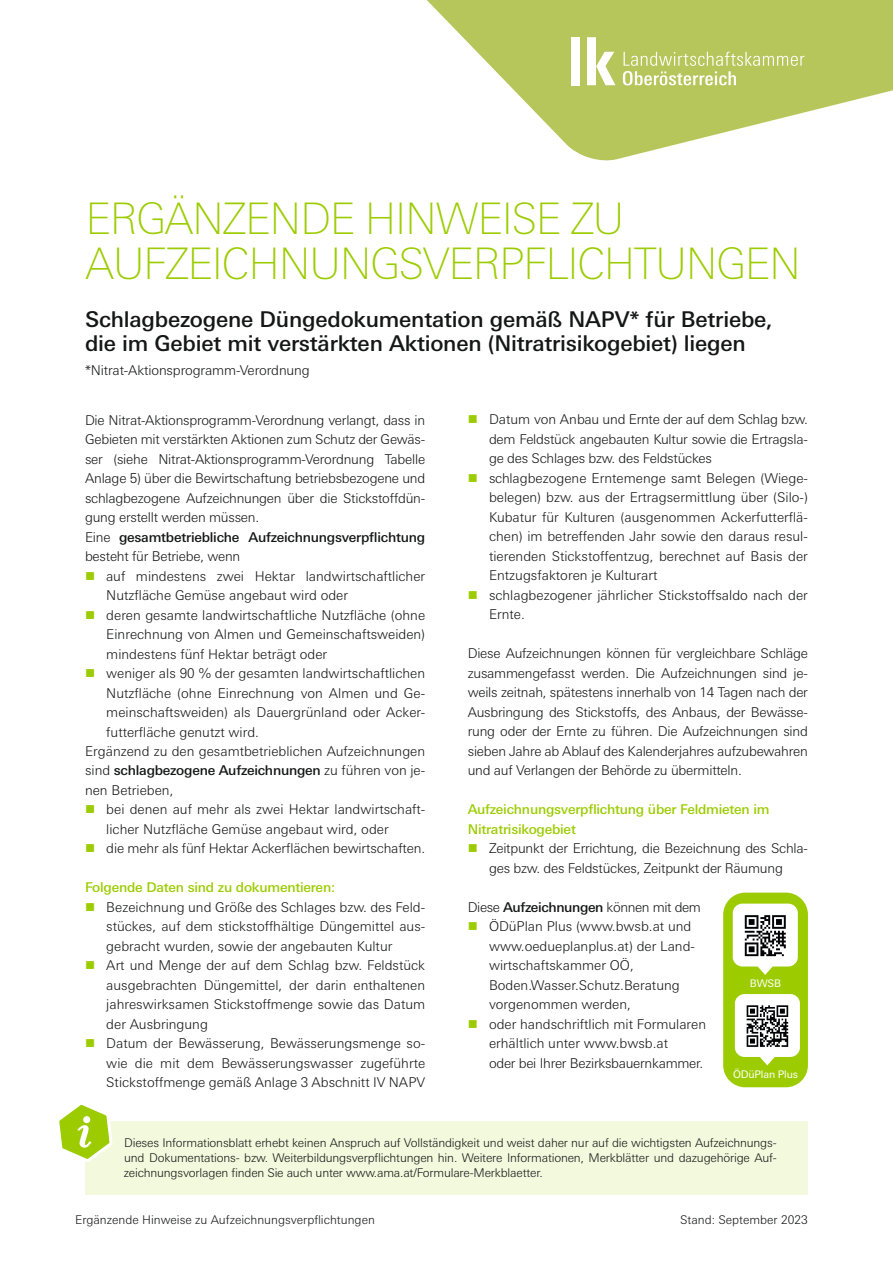
<style>
.page{position:relative;width:893px;height:1263px;background:#fff}
.page>*{position:absolute;margin:0;border:0;box-sizing:border-box;transform-origin:0 0}
.t1{font:100 43.5px/45px "Univers Next Pro";letter-spacing:-.03em;color:#9ccc00}
.t2{font:500 21.75px/24px "Univers Next Pro";letter-spacing:-.01em;color:#151616}
.t3{font:300 13.5px/19.5px "Univers Next Pro";color:#151616}
.t4{font:500 13.5px/19.5px "Univers Next Pro";letter-spacing:-.015em;color:#9ccc00}
.t5{font:500 13.5px "Univers Next Pro";letter-spacing:-.015em;color:#151616}
.t6{font:300 12px/15px "Univers Next Pro";color:#151616;text-align:justify}
.t7{font:10.5px "Univers Next Pro";letter-spacing:-.015em;color:#fff}
.s1{font-weight:500}
.s2{font-weight:300}
</style>
<div class="page">
<svg style="left:427px;top:0;width:466px;height:161px;fill:#b6c65a"></svg>
<svg style="left:623px;top:52px;width:181px;height:33px;background:#c3d079"></svg>
<div style="left:570px;top:37px;width:9px;height:48px;background:#fff"></div>
<svg style="left:587px;top:37px;width:28px;height:48px"></svg>
<div style="left:723px;top:893px;width:85px;height:194px;background:#9ccc00;border-radius:22px"></div>
<svg style="left:733px;top:903px;width:65px;height:72px;background:#c2c8ae"></svg>
<svg style="left:735px;top:994px;width:65px;height:71px;background:#c0c6af"></svg>
<div style="left:85px;top:1121px;width:723px;height:73px;background:#f2f9dd"></div>
<svg style="left:59px;top:1104px;width:54px;height:58px"></svg>
<div style="left:83px;top:1116px;width:7px;height:7px;background:#fff;border-radius:50%"></div>
<h1 class="t1" style="left:86px;top:196px;width:717px">ERGÄNZENDE HINWEISE ZU<br>AUFZEICHNUNGSVERPFLICHTUNGEN</h1>
<h2 class="t2" style="left:85px;top:307px;width:689px">Schlagbezogene Düngedokumentation gemäß NAPV* für Betriebe, die im Gebiet mit verstärkten Aktionen (Nitratrisikogebiet) liegen</h2>
<p class="t3" style="left:85px;top:360px;width:226px">*Nitrat-Aktionsprogramm-Verordnung</p>
<p class="t3" style="left:85px;top:410px;width:342px">Die Nitrat-Aktionsprogramm-Verordnung verlangt, dass in Gebieten mit verstärkten Aktionen zum Schutz der Gewäs&shy;ser (siehe Nitrat-Aktionsprogramm-Verordnung Tabelle Anlage 5) über die Bewirtschaftung betriebsbezogene und schlagbezogene Aufzeichnungen über die Stickstoffdün&shy;gung erstellt werden müssen.<br>Eine <span class="s1">gesamtbetriebliche Aufzeichnungsverpflichtung </span>besteht für Betriebe, wenn</p>
<p class="t3" style="left:106px;top:566px;width:320px">auf mindestens zwei Hektar landwirtschaftlicher</p>
<p class="t3" style="left:106px;top:585px;width:243px">Nutzfläche Gemüse angebaut wird oder</p>
<p class="t3" style="left:106px;top:605px;width:320px">deren gesamte landwirtschaftliche Nutzfläche (ohne</p>
<p class="t3" style="left:106px;top:624px;width:320px">Einrechnung von Almen und Gemeinschaftsweiden)</p>
<p class="t3" style="left:106px;top:644px;width:222px">mindestens fünf Hektar beträgt oder</p>
<p class="t3" style="left:106px;top:663px;width:320px">weniger als 90 % der gesamten landwirtschaftlichen</p>
<p class="t3" style="left:106px;top:683px;width:320px">Nutzfläche (ohne Einrechnung von Almen und Ge-</p>
<p class="t3" style="left:106px;top:702px;width:320px">meinschaftsweiden) als Dauergrünland oder Acker-</p>
<p class="t3" style="left:106px;top:722px;width:154px">futterfläche genutzt wird.</p>
<p class="t3" style="left:85px;top:741px;width:342px">Ergänzend zu den gesamtbetrieblichen Aufzeichnungen</p>
<p class="t5" style="left:85px;top:763px;width:342px"><span class="s2">sind</span> schlagbezogene Aufzeichnungen <span class="s2">zu führen von je-</span></p>
<p class="t3" style="left:85px;top:780px;width:90px">nen Betrieben,</p>
<p class="t3" style="left:106px;top:800px;width:320px">bei denen auf mehr als zwei Hektar landwirtschaft-</p>
<p class="t3" style="left:106px;top:819px;width:284px">licher Nutzfläche Gemüse angebaut wird, oder</p>
<p class="t3" style="left:106px;top:839px;width:320px">die mehr als fünf Hektar Ackerflächen bewirtschaften.</p>
<p class="t4" style="left:85px;top:878px;width:252px">Folgende Daten sind zu dokumentieren:</p>
<p class="t3" style="left:106px;top:897px;width:320px">Bezeichnung und Größe des Schlages bzw. des Feld&shy;stückes, auf dem stickstoffhältige Düngemittel aus&shy;gebracht wurden, sowie der angebauten Kultur<br>Art und Menge der auf dem Schlag bzw. Feldstück ausgebrachten Düngemittel, der darin enthaltenen jahreswirksamen Stickstoffmenge sowie das Datum der Ausbringung<br>Datum der Bewässerung, Bewässerungsmenge so&shy;wie die mit dem Bewässerungswasser zugeführte Stickstoffmenge gemäß Anlage 3 Abschnitt IV NAPV</p>
<p class="t3" style="left:489px;top:410px;width:320px">Datum von Anbau und Ernte der auf dem Schlag bzw. dem Feldstück angebauten Kultur sowie die Ertragsla&shy;ge des Schlages bzw. des Feldstückes schlagbezogene Erntemenge samt Belegen (Wiege&shy;belegen) bzw. aus der Ertragsermittlung über (Silo-)<br>Kubatur für Kulturen (ausgenommen Ackerfutterflä&shy;chen) im betreffenden Jahr sowie den daraus resul&shy;tierenden Stickstoffentzug, berechnet auf Basis der Entzugsfaktoren je Kulturart<br>schlagbezogener jährlicher Stickstoffsaldo nach der Ernte.</p>
<p class="t3" style="left:468px;top:644px;width:342px;text-align:justify">Diese Aufzeichnungen können für vergleichbare Schläge zusammengefasst werden. Die Aufzeichnungen sind je&shy;weils zeitnah, spätestens innerhalb von 14 Tagen nach der Ausbringung des Stickstoffs, des Anbaus, der Bewässe&shy;rung oder der Ernte zu führen. Die Aufzeichnungen sind sieben Jahre ab Ablauf des Kalenderjahres aufzubewahren und auf Verlangen der Behörde zu übermitteln.</p>
<p class="t4" style="left:468px;top:800px;width:303px">Aufzeichnungsverpflichtung über Feldmieten im<br>Nitratrisikogebiet</p>
<p class="t3" style="left:489px;top:839px;width:320px">Zeitpunkt der Errichtung, die Bezeichnung des Schla&shy;ges bzw. des Feldstückes, Zeitpunkt der Räumung</p>
<p class="t3" style="left:489px;top:897px;width:219px;text-indent:-21px">Diese <span class="s1">Aufzeichnungen</span> können mit dem<br>ÖDüPlan Plus (www.bwsb.at und www.oedueplanplus.at) der Land&shy;wirtschaftskammer OÖ,<br>Boden.Wasser.Schutz.Beratung vorgenommen werden,<br>oder handschriftlich mit Formularen erhältlich unter www.bwsb.at<br>oder bei Ihrer Bezirksbauernkammer.</p>
<p class="t7" style="left:750px;top:977px;width:33px">BWSB</p>
<p class="t7" style="left:733px;top:1068px;width:66px">ÖDüPlan Plus</p>
<p class="t6" style="left:124px;top:1135px;width:655px">Dieses Informationsblatt erhebt keinen Anspruch auf Vollständigkeit und weist daher nur auf die wichtigsten Aufzeichnungs&shy;und Dokumentations- bzw. Weiterbildungsverpflichtungen hin. Weitere Informationen, Merkblätter und dazugehörige Auf&shy;zeichnungsvorlagen finden Sie auch unter www.ama.at/Formulare-Merkblaetter.</p>
<p class="t6" style="left:75px;top:1212px;width:301px">Ergänzende Hinweise zu Aufzeichnungsverpflichtungen</p>
<p class="t6" style="left:680px;top:1212px;width:129px">Stand: September 2023</p>
</div>
